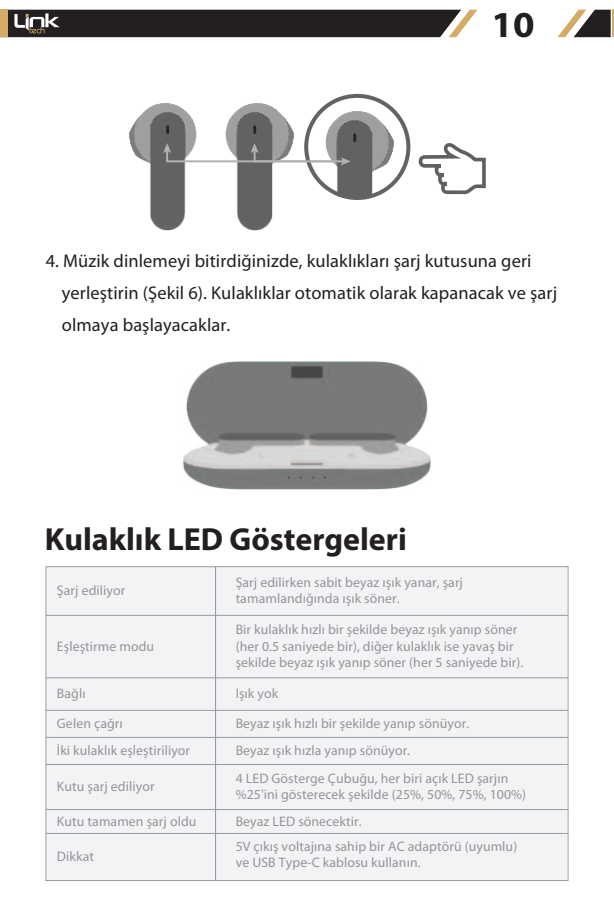
<style>
.page{position:relative;width:614px;height:919px;background:#fff}
.page>*{position:absolute;margin:0;border:0;box-sizing:border-box;transform-origin:0 0}
.t1{font:700 36.8px "Myriad Pro";color:#231f20;scale:1.06 1}
.t2{font:700 32px "Myriad Pro";color:#231f20}
.t3{font:18.4px/32px "Myriad Pro";letter-spacing:.005em;color:#231f20}
.t4{font:13.6px/16.4px "Myriad Pro";letter-spacing:.005em;color:#939598}
</style>
<div class="page">
<svg style="left:557px;top:10px;width:56px;height:27px"></svg>
<svg style="left:0;top:10px;width:477px;height:27px;background:#36312f"></svg>
<img style="left:225px;top:103px;width:69px;height:127px">
<img style="left:129px;top:103px;width:68px;height:127px">
<svg style="left:418px;top:143px;width:67px;height:51px"></svg>
<img style="left:325px;top:110px;width:69px;height:88px">
<div style="left:304px;top:94px;width:106px;height:106px;border:4px solid #616365;border-radius:50%"></div>
<svg style="left:163px;top:143px;width:187px;height:22px"></svg>
<img style="left:183px;top:361px;width:248px;height:129px">
<div style="left:47px;top:566px;width:519px;height:49px;background:#f2f3f4"></div>
<div style="left:47px;top:615px;width:519px;height:63px;background:#f2f3f4"></div>
<div style="left:47px;top:678px;width:519px;height:32px;background:#f2f3f4"></div>
<div style="left:47px;top:710px;width:519px;height:27px;background:#f2f3f4"></div>
<div style="left:47px;top:737px;width:519px;height:27px;background:#f2f3f4"></div>
<div style="left:47px;top:764px;width:519px;height:45px;background:#f2f3f4"></div>
<div style="left:47px;top:809px;width:519px;height:24px;background:#f2f3f4"></div>
<div style="left:47px;top:833px;width:519px;height:47px;background:#f2f3f4"></div>
<div style="left:45px;top:566px;width:171px;height:315px;border:1px solid #989b9e"></div>
<hr style="left:46px;top:614px;width:522px;height:2px;background:#989b9e">
<hr style="left:46px;top:677px;width:522px;height:1px;background:#989b9e">
<hr style="left:46px;top:709px;width:522px;height:2px;background:#989b9e">
<hr style="left:46px;top:736px;width:522px;height:2px;background:#989b9e">
<hr style="left:46px;top:763px;width:522px;height:2px;background:#989b9e">
<div style="left:215px;top:566px;width:353px;height:315px;border:1px solid #989b9e"></div>
<hr style="left:46px;top:832px;width:522px;height:2px;background:#989b9e">
<hr style="left:46px;top:808px;width:522px;height:2px;background:#989b9e">
<h1 class="t1" style="left:491px;top:6px;width:42px">10</h1>
<h3 class="t3" style="left:62px;top:245px;width:496px;text-indent:-16px">4. Müzik dinlemeyi bitirdiğinizde, kulaklıkları şarj kutusuna geri yerleştirin (Şekil 6). Kulaklıklar otomatik olarak kapanacak ve şarj olmaya başlayacaklar.</h3>
<h2 class="t2" style="left:45px;top:522px;width:363px">Kulaklık LED Göstergeleri</h2>
<p class="t4" style="left:57px;top:583px;width:70px">Şarj ediliyor</p>
<p class="t4" style="left:57px;top:638px;width:99px">Eşleştirme modu</p>
<p class="t4" style="left:235px;top:574px;width:229px">Şarj edilirken sabit beyaz ışık yanar, şarj tamamlandığında ışık söner.</p>
<p class="t4" style="left:235px;top:622px;width:289px">Bir kulaklık hızlı bir şekilde beyaz ışık yanıp söner (her 0.5 saniyede bir), diğer kulaklık ise yavaş bir şekilde beyaz ışık yanıp söner (her 5 saniyede bir).</p>
<p class="t4" style="left:57px;top:686px;width:30px">Bağlı</p>
<p class="t4" style="left:235px;top:686px;width:44px">Işık yok</p>
<p class="t4" style="left:57px;top:715px;width:67px">Gelen çağrı</p>
<p class="t4" style="left:235px;top:715px;width:235px">Beyaz ışık hızlı bir şekilde yanıp sönüyor.</p>
<p class="t4" style="left:57px;top:742px;width:135px">İki kulaklık eşleştiriliyor</p>
<p class="t4" style="left:57px;top:778px;width:99px">Kutu şarj ediliyor</p>
<p class="t4" style="left:235px;top:737px;width:274px;line-height:27.6px">Beyaz ışık hızla yanıp sönüyor.<br>4 LED Gösterge Çubuğu, her biri açık LED şarjın</p>
<p class="t4" style="left:235px;top:787px;width:292px">%25'ini gösterecek şekilde (25%, 50%, 75%, 100%)</p>
<p class="t4" style="left:57px;top:813px;width:141px">Kutu tamamen şarj oldu</p>
<p class="t4" style="left:235px;top:813px;width:127px">Beyaz LED sönecektir.</p>
<p class="t4" style="left:57px;top:848px;width:38px">Dikkat</p>
<p class="t4" style="left:235px;top:838px;width:283px">5V çıkış voltajına sahip bir AC adaptörü (uyumlu) ve USB Type-C kablosu kullanın.</p>
</div>
